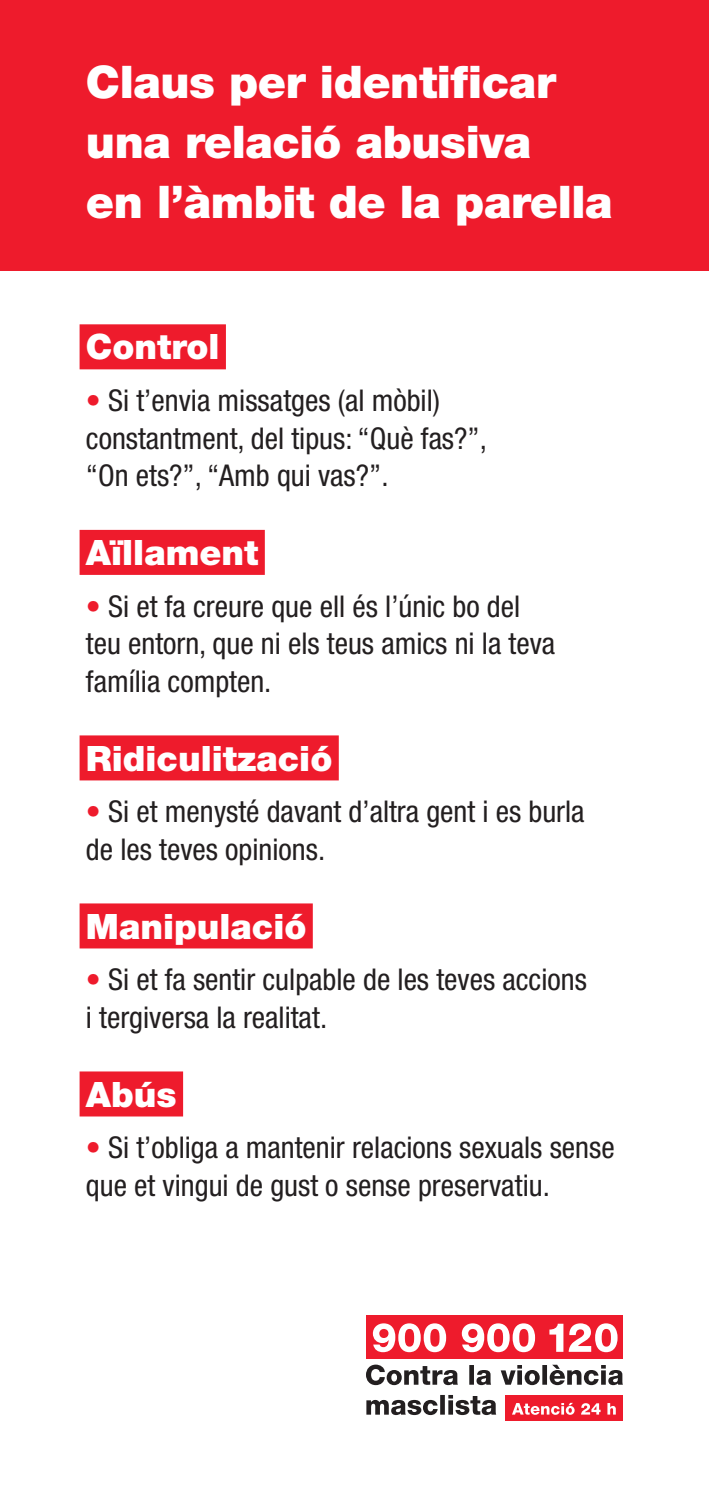
<style>
.page{position:relative;width:709px;height:1489px;background:#fff}
.page>*{position:absolute;margin:0;border:0;box-sizing:border-box;transform-origin:0 0}
.t1{font:900 45px/60px "Helvetica Neue LT Std";letter-spacing:-.01em;color:#fff}
.t2{font:900 35px "Helvetica Neue LT Std";color:#fff}
.t3{font:condensed 30px/37.5px "Helvetica Neue LT Std";color:#231f20}
.s1{color:#ee1b2c}
</style>
<div class="page">
<div style="left:0;top:0;width:709px;height:270px;background:#ee1b2c"></div>
<div style="left:80px;top:324px;width:146px;height:45px;background:#ee1b2c"></div>
<div style="left:80px;top:530px;width:185px;height:45px;background:#ee1b2c"></div>
<div style="left:80px;top:735px;width:259px;height:45px;background:#ee1b2c"></div>
<div style="left:80px;top:903px;width:233px;height:45px;background:#ee1b2c"></div>
<div style="left:80px;top:1071px;width:103px;height:45px;background:#ee1b2c"></div>
<svg style="left:367px;top:1315px;width:256px;height:43px"></svg>
<svg style="left:366px;top:1395px;width:130px;height:19px"></svg>
<svg style="left:366px;top:1364px;width:257px;height:20px"></svg>
<svg style="left:505px;top:1395px;width:118px;height:25px;background:#f04351"></svg>
<p class="t1" style="left:86px;top:51px;width:528px">Claus per identificar una relació abusiva<br>en l’àmbit de la parella</p>
<p class="t2" style="left:86px;top:326px;width:135px">Control</p>
<p class="t3" style="left:86px;top:381px;width:402px"><span class="s1">•</span> Si t’envia missatges (al mòbil) constantment, del tipus: “Què fas?”, “On ets?”, “Amb qui vas?”.</p>
<p class="t2" style="left:86px;top:531px;width:174px">Aïllament</p>
<p class="t3" style="left:86px;top:587px;width:471px"><span class="s1">•</span> Si et fa creure que ell és l’únic bo del teu entorn, que ni els teus amics ni la teva família compten.</p>
<p class="t2" style="left:86px;top:737px;width:248px">Ridiculització</p>
<p class="t3" style="left:86px;top:792px;width:500px"><span class="s1">•</span> Si et menysté davant d’altra gent i es burla de les teves opinions.</p>
<p class="t2" style="left:86px;top:905px;width:222px">Manipulació</p>
<p class="t3" style="left:86px;top:960px;width:502px"><span class="s1">•</span> Si et fa sentir culpable de les teves accions i tergiversa la realitat.</p>
<p class="t2" style="left:86px;top:1073px;width:92px">Abús</p>
<p class="t3" style="left:86px;top:1128px;width:530px"><span class="s1">•</span> Si t’obliga a mantenir relacions sexuals sense que et vingui de gust o sense preservatiu.</p>
</div>
